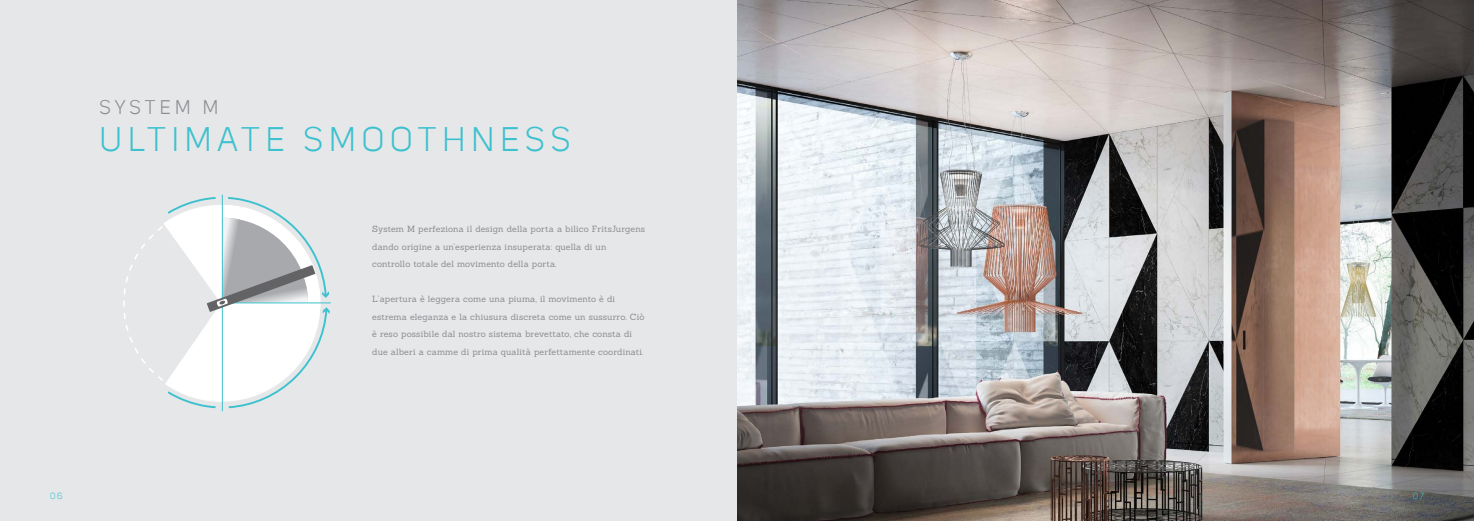
<style>
.page{position:relative;width:1474px;height:521px;background:#fff}
.page>*{position:absolute;margin:0;border:0;box-sizing:border-box;transform-origin:0 0}
.Kop_2_-_Blauw_38pt{font:33.25px "Uni Sans";letter-spacing:.18em;color:#3cc1ce}
.Kop_4_-_Grijs_22pt{font:19.25px "Uni Sans";letter-spacing:.215em;color:#8a8c8f}
.bodytekst_-_10pt_Int{font:8.75px/17.5px "Sanchez";letter-spacing:.015em;color:#8a8c8f}
.t1{font:8.75px "Uni Sans";color:#3cc1ce}
</style>
<div class="page">
<img style="left:737px;top:0;width:736px;height:521px">
<div style="left:0;top:0;width:737px;height:521px;background:#e6e7e9"></div>
<hr style="left:222px;top:195px;width:1px;height:216px;background:#3cc1ce">
<hr style="left:222px;top:303px;width:109px;height:1px;background:#3cc1ce">
<svg style="left:123px;top:196px;width:207px;height:213px"></svg>
<p class="Kop_4_-_Grijs_22pt" style="left:99px;top:96px;width:120px">SYSTEM M</p>
<p class="Kop_2_-_Blauw_38pt" style="left:100px;top:120px;width:472px">ULTIMATE SMOOTHNESS</p>
<p class="bodytekst_-_10pt_Int" style="left:372px;top:220px;width:274px">System M perfeziona il design della porta a bilico FritsJurgens dando origine a un’esperienza insuperata: quella di un controllo totale del movimento della porta.</p>
<p class="bodytekst_-_10pt_Int" style="left:372px;top:290px;width:274px">L’apertura è leggera come una piuma, il movimento è di estrema eleganza e la chiusura discreta come un sussurro. Ciò è reso possibile dal nostro sistema brevettato, che consta di due alberi a camme di prima qualità perfettamente coordinati.</p>
<p class="t1" style="left:50px;top:491px;width:14px">06</p>
<p class="t1" style="left:1412px;top:491px;width:13px">07</p>
</div>
